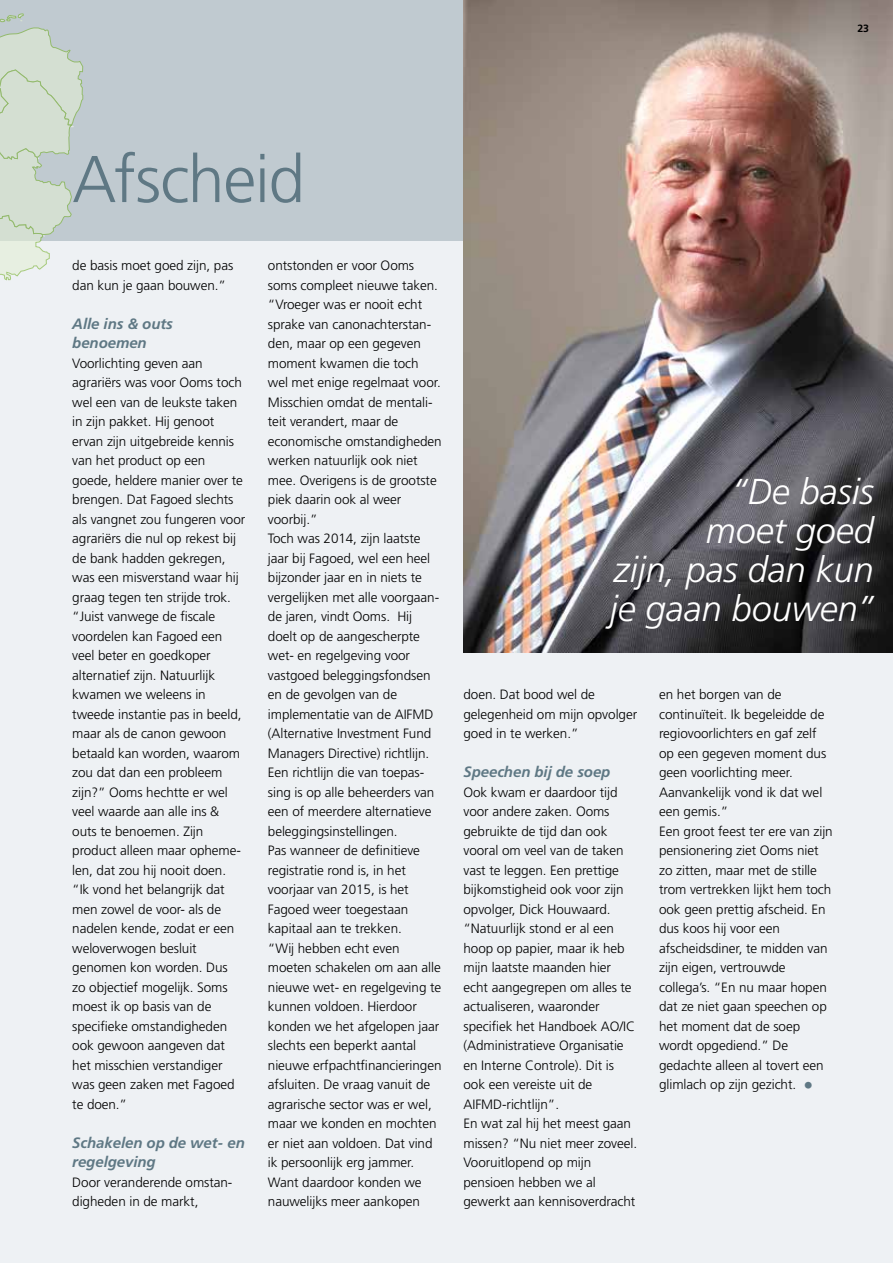
<style>
.page{position:relative;width:893px;height:1263px;background:#eef1f4}
.page>*{position:absolute;margin:0;border:0;box-sizing:border-box;transform-origin:0 0}
.t1{font:300 66px "Frutiger";letter-spacing:-.02em;color:#5f7884}
.t2{font:italic 300 36px/39px "Frutiger";color:#fff;text-align:right}
.t3{font:italic 700 15px/19.5px "Frutiger CE";letter-spacing:-.005em;color:#5f7884}
.t4{font:300 13.5px/19.5px "Frutiger";letter-spacing:-.005em;color:#000}
.t5{font:700 10.5px "Frutiger";color:#000}
.s1{font-size:19.5px;color:#5f7884}
</style>
<div class="page">
<div style="left:0;top:0;width:893px;height:241px;background:#c0cad0"></div>
<svg style="left:0;top:13px;width:84px;height:268px"></svg>
<img style="left:463px;top:0;width:430px;height:652px">
<p class="t5" style="left:857px;top:22px;width:13px">23</p>
<h1 class="t1" style="left:72px;top:142px;width:234px">Afscheid</h1>
<p class="t4" style="left:72px;top:256px;width:162px">de basis moet goed zijn, pas dan kun je gaan bouwen.”</p>
<p class="t3" style="left:72px;top:314px;width:102px">Alle ins &amp; outs benoemen</p>
<p class="t4" style="left:72px;top:353px;width:175px">Voorlichting geven aan agrariërs was voor Ooms toch wel een van de leukste taken in zijn pakket. Hij genoot ervan zijn uitgebreide kennis van het product op een goede, heldere manier over te brengen. Dat Fagoed slechts als vangnet zou fungeren voor agrariërs die nul op rekest bij de bank hadden gekregen, was een misverstand waar hij graag tegen ten strijde trok. “Juist vanwege de fiscale voordelen kan Fagoed een veel beter en goedkoper alternatief zijn. Natuurlijk kwamen we weleens in tweede instantie pas in beeld, maar als de canon gewoon betaald kan worden, waarom zou dat dan een probleem zijn?” Ooms hechtte er wel veel waarde aan alle ins &amp; outs te benoemen. Zijn product alleen maar opheme&shy;len, dat zou hij nooit doen. “Ik vond het belangrijk dat men zowel de voor- als de nadelen kende, zodat er een weloverwogen besluit genomen kon worden. Dus<br>zo objectief mogelijk. Soms moest ik op basis van de specifieke omstandigheden ook gewoon aangeven dat het misschien verstandiger was geen zaken met Fagoed te doen.”</p>
<p class="t3" style="left:72px;top:1133px;width:174px">Schakelen op de wet- en regelgeving</p>
<p class="t4" style="left:72px;top:1172px;width:162px">Door veranderende omstan&shy;digheden in de markt,</p>
<p class="t4" style="left:268px;top:256px;width:175px">ontstonden er voor Ooms soms compleet nieuwe taken. “Vroeger was er nooit echt sprake van canonachterstan&shy;den, maar op een gegeven moment kwamen die toch wel met enige regelmaat voor.<br>Misschien omdat de mentali&shy;teit verandert, maar de economische omstandigheden werken natuurlijk ook niet mee. Overigens is de grootste piek daarin ook al weer voorbij.”<br>Toch was 2014, zijn laatste jaar bij Fagoed, wel een heel bijzonder jaar en in niets te vergelijken met alle voorgaan&shy;de jaren, vindt Ooms. Hij doelt op de aangescherpte wet- en regelgeving voor vastgoed beleggingsfondsen en de gevolgen van de implementatie van de AIFMD (Alternative Investment Fund<br>Managers Directive) richtlijn.<br>Een richtlijn die van toepas&shy;sing is op alle beheerders van een of meerdere alternatieve beleggingsinstellingen.<br>Pas wanneer de definitieve registratie rond is, in het voorjaar van 2015, is het<br>Fagoed weer toegestaan kapitaal aan te trekken.<br>“Wij hebben echt even moeten schakelen om aan alle nieuwe wet- en regelgeving te kunnen voldoen. Hierdoor konden we het afgelopen jaar slechts een beperkt aantal nieuwe erfpachtfinancieringen afsluiten. De vraag vanuit de agrarische sector was er wel, maar we konden en mochten er niet aan voldoen. Dat vind ik persoonlijk erg jammer.<br>Want daardoor konden we nauwelijks meer aankopen</p>
<h2 class="t2" style="left:610px;top:472px;width:266px">“De basis<br>moet goed<br>zijn, pas dan kun je gaan bouwen”</h2>
<p class="t4" style="left:463px;top:685px;width:175px">doen. Dat bood wel de gelegenheid om mijn opvolger goed in te werken.”</p>
<p class="t3" style="left:463px;top:762px;width:148px">Speechen bij de soep</p>
<p class="t4" style="left:463px;top:782px;width:175px">Ook kwam er daardoor tijd voor andere zaken. Ooms gebruikte de tijd dan ook vooral om veel van de taken vast te leggen. Een prettige bijkomstigheid ook voor zijn opvolger, Dick Houwaard. “Natuurlijk stond er al een hoop op papier, maar ik heb mijn laatste maanden hier echt aangegrepen om alles te actualiseren, waaronder specifiek het Handboek AO/IC (Administratieve Organisatie en Interne Controle). Dit is ook een vereiste uit de<br>AIFMD-richtlijn”.<br>En wat zal hij het meest gaan missen? “Nu niet meer zoveel.<br>Vooruitlopend op mijn pensioen hebben we al gewerkt aan kennisoverdracht</p>
<p class="t4" style="left:659px;top:685px;width:175px">en het borgen van de continuïteit. Ik begeleidde de regiovoorlichters en gaf zelf op een gegeven moment dus geen voorlichting meer.<br>Aanvankelijk vond ik dat wel een gemis.”<br>Een groot feest ter ere van zijn pensionering ziet Ooms niet zo zitten, maar met de stille trom vertrekken lijkt hem toch ook geen prettig afscheid. En dus koos hij voor een afscheidsdiner, te midden van zijn eigen, vertrouwde collega’s. “En nu maar hopen dat ze niet gaan speechen op het moment dat de soep wordt opgediend.” De gedachte alleen al tovert een glimlach op zijn gezicht. <span class="s1">•</span></p>
</div>
